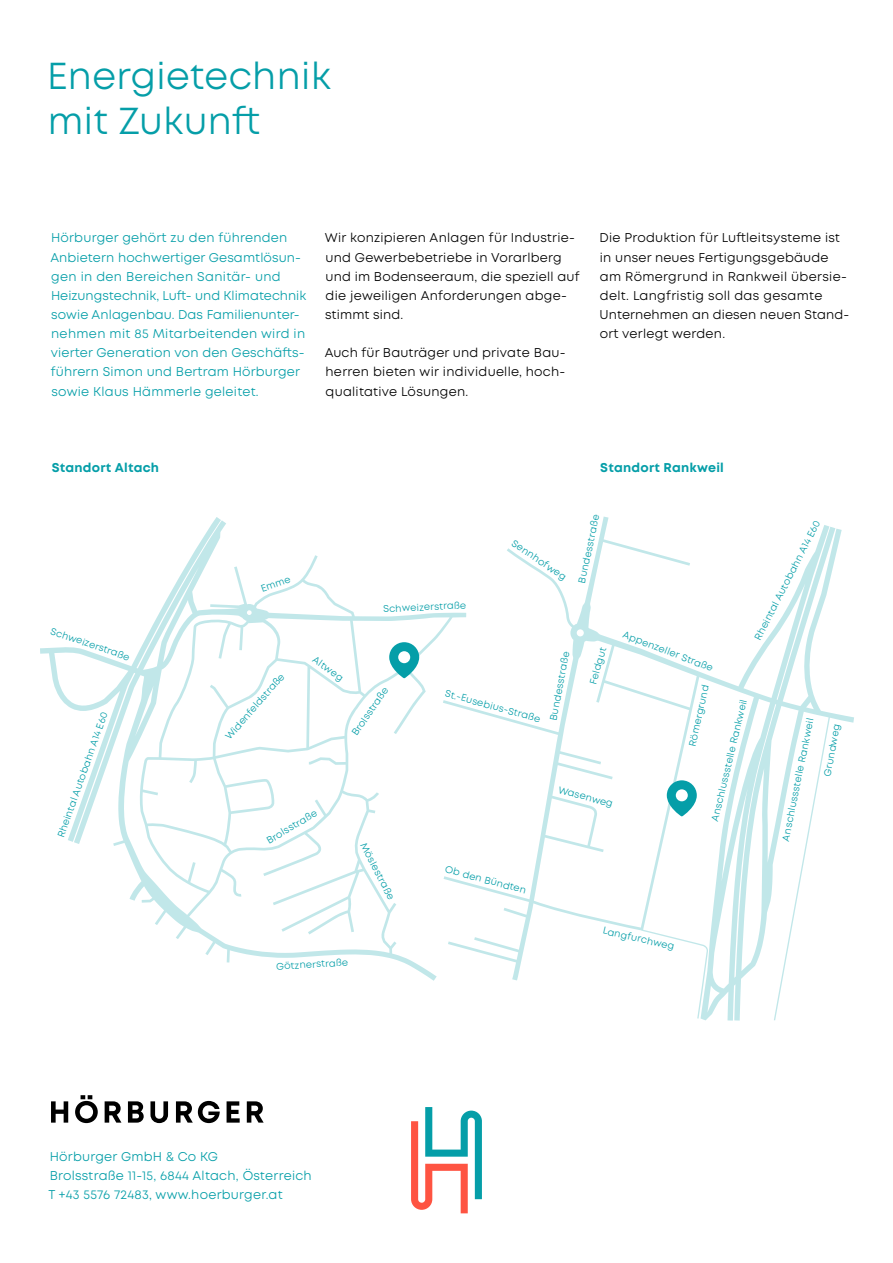
<style>
.page{position:relative;width:893px;height:1263px;background:#fff}
.page>*{position:absolute;margin:0;border:0;box-sizing:border-box;transform-origin:0 0}
.t1{font:37.5px/44.7px "Mont";letter-spacing:.01em;color:#059ea8}
.t2{font:12.75px/19.2px "Mont";letter-spacing:.02em;color:#000}
.t3{font:12.75px/19.2px "Mont";letter-spacing:.015em;color:#059ea8}
.t4{font:700 12.75px "Mont";letter-spacing:.02em;color:#059ea8}
.t5{font:9.75px "Mont";color:#059ea8}
</style>
<div class="page">
<svg style="left:51px;top:1101px;width:17px;height:21px"></svg>
<svg style="left:75px;top:1095px;width:23px;height:28px"></svg>
<svg style="left:105px;top:1101px;width:16px;height:21px"></svg>
<svg style="left:128px;top:1101px;width:16px;height:21px"></svg>
<svg style="left:150px;top:1101px;width:18px;height:22px"></svg>
<svg style="left:176px;top:1101px;width:44px;height:22px"></svg>
<svg style="left:227px;top:1101px;width:13px;height:21px"></svg>
<svg style="left:247px;top:1101px;width:17px;height:21px"></svg>
<svg style="left:411px;top:1107px;width:71px;height:106px"></svg>
<svg style="left:40px;top:517px;width:403px;height:464px"></svg>
<svg style="left:389px;top:642px;width:30px;height:36px"></svg>
<svg style="left:443px;top:516px;width:411px;height:504px"></svg>
<h1 class="t1" style="left:47px;top:54px;width:285px">Energietechnik mit Zukunft</h1>
<p class="t3" style="left:50px;top:228px;width:257px">Hörburger gehört zu den führenden Anbietern hochwertiger Gesamtlösun&shy;gen in den Bereichen Sanitär- und Heizungstechnik, Luft- und Klimatechnik sowie Anlagenbau. Das Familienunter&shy;nehmen mit 85 Mitarbeitenden wird in vierter Generation von den Geschäfts&shy;führern Simon und Bertram Hörburger sowie Klaus Hämmerle geleitet.</p>
<p class="t2" style="left:325px;top:228px;width:256px">Wir konzipieren Anlagen für Industrie&shy;und Gewerbebetriebe in Vorarlberg und im Bodenseeraum, die speziell auf die jeweiligen Anforderungen abge&shy;stimmt sind.</p>
<p class="t2" style="left:325px;top:343px;width:243px;text-align:justify">Auch für Bauträger und private Bau&shy;herren bieten wir individuelle, hoch&shy;qualitative Lösungen.</p>
<p class="t2" style="left:600px;top:228px;width:251px">Die Produktion für Luftleitsysteme ist in unser neues Fertigungsgebäude am Römergrund in Rankweil übersie&shy;delt. Langfristig soll das gesamte Unternehmen an diesen neuen Stand&shy;ort verlegt werden.</p>
<p class="t4" style="left:52px;top:459px;width:109px">Standort Altach</p>
<p class="t4" style="left:600px;top:459px;width:125px">Standort Rankweil</p>
<p class="t5" style="left:53px;top:625px;width:85px;rotate:19deg">Schweizerst raße</p>
<p class="t5" style="left:55px;top:835px;width:134px;rotate:-71deg">Rheintal Autobahn A14 E60</p>
<p class="t5" style="left:259px;top:582px;width:32px;rotate:-19deg">Emme</p>
<p class="t5" style="left:223px;top:734px;width:86px;rotate:-49deg">Widenfeldst raße</p>
<p class="t5" style="left:317px;top:653px;width:36px;rotate:35deg">Altweg</p>
<p class="t5" style="left:264px;top:835px;width:58px;rotate:-30deg">Brolsst raße</p>
<p class="t5" style="left:576px;top:582px;width:71px;rotate:-78deg">Bundesst raße</p>
<p class="t5" style="left:752px;top:637px;width:134px;rotate:-63deg">Rheintal Autobahn A14 E60</p>
<p class="t5" style="left:516px;top:537px;width:65px;rotate:34deg">Sennhofweg</p>
<p class="t5" style="left:383px;top:603px;width:85px;rotate:-3deg">Schweizerst raße</p>
<p class="t5" style="left:625px;top:628px;width:97px;rotate:21deg">Appenzeller Straße</p>
<p class="t5" style="left:547px;top:719px;width:71px;rotate:-79deg">Bundesst raße</p>
<p class="t5" style="left:587px;top:683px;width:40px;rotate:-75deg">Feldgut</p>
<p class="t5" style="left:447px;top:686px;width:100px;rotate:16deg">St.-Eusebius-Straße</p>
<p class="t5" style="left:686px;top:745px;width:64px;rotate:-77deg">Römergrund</p>
<p class="t5" style="left:349px;top:731px;width:58px;rotate:-56deg">Brolsst raße</p>
<p class="t5" style="left:708px;top:820px;width:127px;rotate:-76deg">Anschlussst elle Rankweil</p>
<p class="t5" style="left:779px;top:839px;width:127px;rotate:-78deg">Anschlussst elle Rankweil</p>
<p class="t5" style="left:821px;top:775px;width:55px;rotate:-80deg">Grundweg</p>
<p class="t5" style="left:560px;top:783px;width:58px;rotate:15deg">Wasenweg</p>
<p class="t5" style="left:368px;top:841px;width:64px;rotate:62deg">Möslest raße</p>
<p class="t5" style="left:447px;top:863px;width:85px;rotate:15deg">Ob den Bündten</p>
<p class="t5" style="left:604px;top:924px;width:75px;rotate:13deg">Langfurchweg</p>
<p class="t5" style="left:276px;top:960px;width:74px;rotate:-3deg">Götznerst raße</p>
<p class="t3" style="left:48px;top:1147px;width:265px">Hörburger GmbH &amp; Co KG<br>Brolsstraße 11-15, 6844 Altach, Österreich<br>T +43 5576 72483, www.hoerburger.at</p>
</div>
